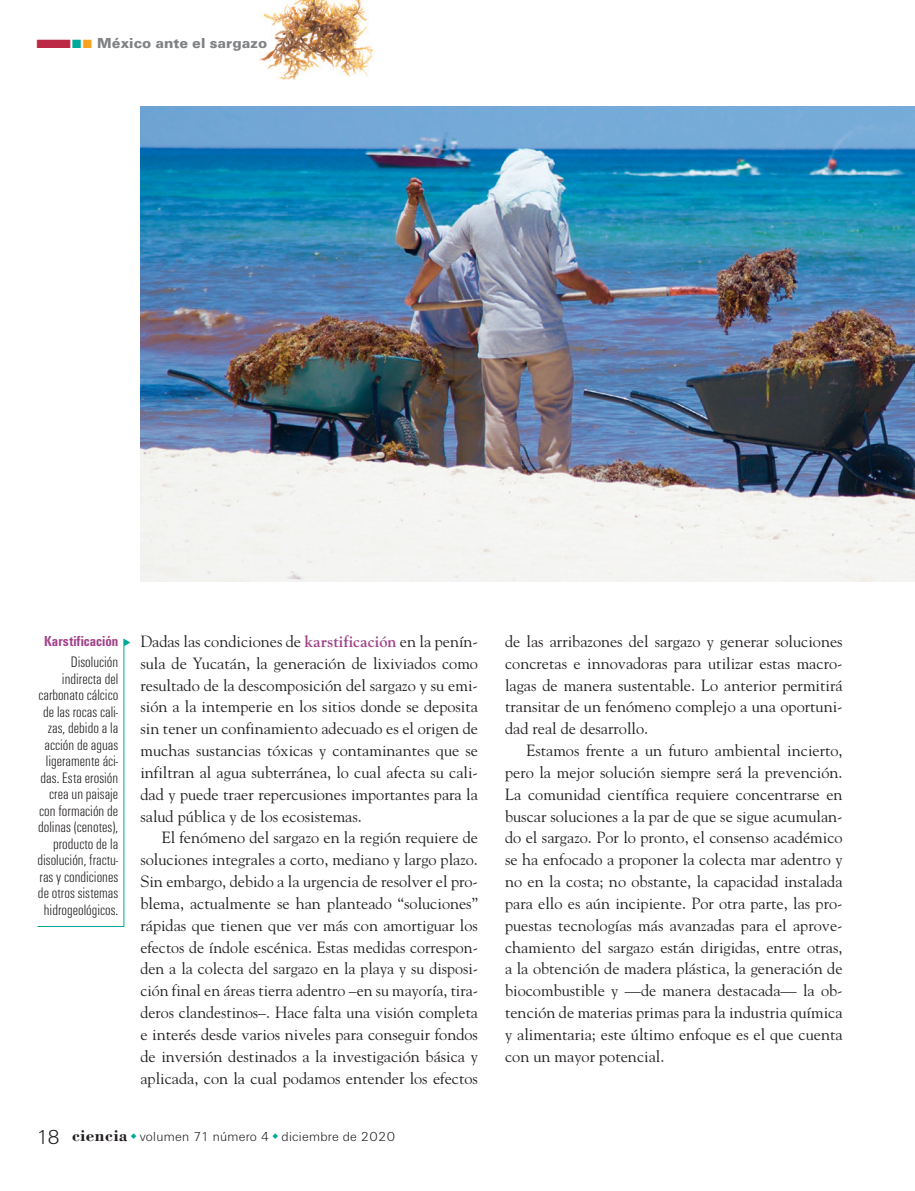
<style>
.page{position:relative;width:915px;height:1191px;background:#fff}
.page>*{position:absolute;margin:0;border:0;box-sizing:border-box;transform-origin:0 0}
._02_Normal_Sin{font:16.2px/21.9px "Goudy";color:#231f20;text-align:justify}
._06_Glosario{font:300 condensed 15.75px/16.5px "Unitus T";color:#231f20;text-align:right}
.t1{font:900 15px "Unitus T";letter-spacing:.005em;color:#808285}
._06_Glosario_TIT{font:700 condensed 15px "Unitus T";color:#a1458a}
.t2{font:300 13.5px "Unitus T";letter-spacing:.02em;color:#231f20}
.s1{color:#bb2945}
.s2{color:#00a99b}
.s3{color:#f9a31e}
.s4{font-weight:700;color:#a1458a}
.s5{font-size:21px}
.s6{font-family:"Bodoni";font-weight:700;font-size:17.25px}
</style>
<div class="page">
<img style="left:260px;top:0;width:114px;height:80px">
<svg style="left:37px;top:638px;width:93px;height:289px"></svg>
<img style="left:140px;top:106px;width:774px;height:475px">
<p class="t1" style="left:36px;top:34px;width:233px"><span class="s1">■</span><span class="s2">■</span><span class="s3">■</span> México ante el sargazo</p>
<p class="_06_Glosario_TIT" style="left:44px;top:632px;width:76px">Karstificación</p>
<p class="_06_Glosario" style="left:37px;top:653px;width:82px">Disolución indirecta del carbonato cálcico de las rocas cali&shy;zas, debido a la acción de aguas ligeramente áci&shy;das. Esta erosión crea un paisaje con formación de dolinas (cenotes), producto de la disolución, fractu&shy;ras y condiciones de otros sistemas hidrogeológicos.</p>
<p class="_02_Normal_Sin" style="left:140px;top:630px;width:339px">Dadas las condiciones de <span class="s4">karstificación</span> en la penín&shy;sula de Yucatán, la generación de lixiviados como resultado de la descomposición del sargazo y su emi&shy;sión a la intemperie en los sitios donde se deposita sin tener un confinamiento adecuado es el origen de muchas sustancias tóxicas y contaminantes que se infiltran al agua subterránea, lo cual afecta su cali&shy;dad y puede traer repercusiones importantes para la salud pública y de los ecosistemas.</p>
<p class="_02_Normal_Sin" style="left:140px;top:826px;width:339px;text-indent:21px">El fenómeno del sargazo en la región requiere de soluciones integrales a corto, mediano y largo plazo.<br>Sin embargo, debido a la urgencia de resolver el pro&shy;blema, actualmente se han planteado “soluciones” rápidas que tienen que ver más con amortiguar los efectos de índole escénica. Estas medidas correspon&shy;den a la colecta del sargazo en la playa y su disposi&shy;ción final en áreas tierra adentro –en su mayoría, tira&shy;deros clandestinos–. Hace falta una visión completa e interés desde varios niveles para conseguir fondos de inversión destinados a la investigación básica y aplicada, con la cual podamos entender los efectos</p>
<p class="t2" style="left:36px;top:1128px;width:361px"><span class="s5">18</span> <span class="s6">ciencia</span> volumen 71 número 4 diciembre de 2020</p>
<p class="_02_Normal_Sin" style="left:505px;top:630px;width:339px">de las arribazones del sargazo y generar soluciones concretas e innovadoras para utilizar estas macro&shy;lagas de manera sustentable. Lo anterior permitirá transitar de un fenómeno complejo a una oportuni&shy;dad real de desarrollo.</p>
<p class="_02_Normal_Sin" style="left:505px;top:739px;width:339px;text-indent:21px">Estamos frente a un futuro ambiental incierto, pero la mejor solución siempre será la prevención.<br>La comunidad científica requiere concentrarse en buscar soluciones a la par de que se sigue acumulan&shy;do el sargazo. Por lo pronto, el consenso académico se ha enfocado a proponer la colecta mar adentro y no en la costa; no obstante, la capacidad instalada para ello es aún incipiente. Por otra parte, las pro&shy;puestas tecnologías más avanzadas para el aprove&shy;chamiento del sargazo están dirigidas, entre otras, a la obtención de madera plástica, la generación de biocombustible y —de manera destacada— la ob&shy;tención de materias primas para la industria química y alimentaria; este último enfoque es el que cuenta con un mayor potencial.</p>
</div>
